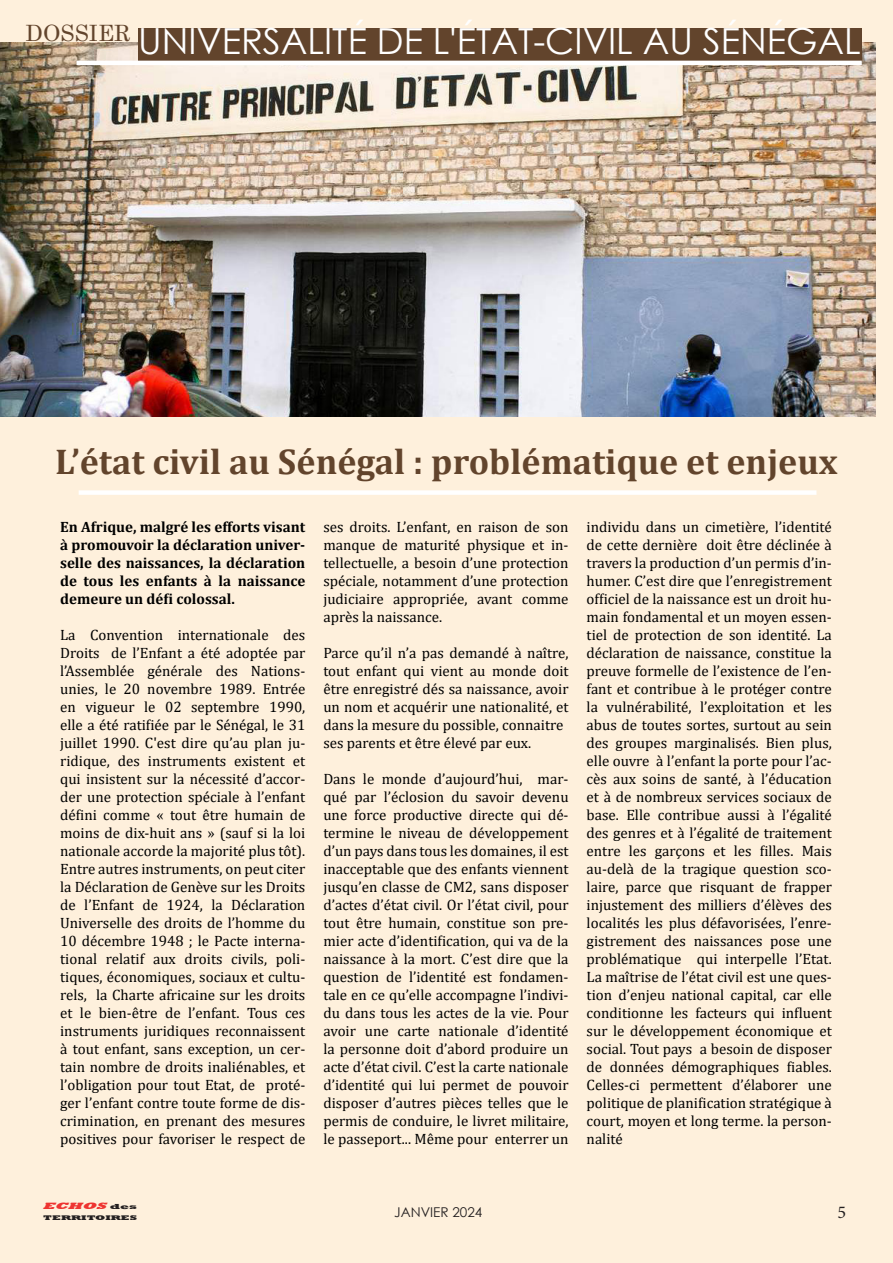
<style>
.page{position:relative;width:893px;height:1263px;background:#fef0dc}
.page>*{position:absolute;margin:0;border:0;box-sizing:border-box;transform-origin:0 0}
.t1{font:700 36px "Cambria";color:#62442c}
.t2{font:36px "Century Gothic";color:#fff}
.t3{font:22.5px "Century";color:#62442c}
.t4{font:18px "Minion Pro";color:#231f20}
.t5{font:15px/18px "Cambria";color:#000;text-align:justify}
.t6{font:700 15px/18px "Cambria";color:#000;text-align:justify}
.t7{font:13.5px "Century Gothic";color:#231f20}
.t8{font:italic 800 9.45px "Rockwell";color:#ee3431;scale:1.72 1}
.t9{font:800 6.9px "Rockwell";color:#231f20;scale:1.72 1}
.s1{font-style:normal;font-size:7.5px;color:#231f20}
</style>
<div class="page">
<div style="left:79px;top:490px;width:737px;height:5px;background:#fff"></div>
<img style="left:0;top:43px;width:876px;height:374px">
<div style="left:138px;top:28px;width:724px;height:34px;background:#62442c"></div>
<hr style="left:77px;top:61px;width:785px;height:4px;background:#fff">
<h2 class="t3" style="left:26px;top:14px;width:107px">DOSSIER</h2>
<p class="t2" style="left:138px;top:16px;width:724px">UNIVERSALITÉ DE L'ÉTAT-CIVIL AU SÉNÉGAL</p>
<p class="t1" style="left:55px;top:436px;width:784px">L’état civil au Sénégal : problématique et enjeux</p>
<p class="t6" style="left:60px;top:518px;width:247px">En Afrique, malgré les efforts visant à promouvoir la déclaration univer&shy;selle des naissances, la déclaration de tous les enfants à la naissance demeure un défi colossal.</p>
<p class="t5" style="left:60px;top:626px;width:247px">La Convention internationale des Droits de l’Enfant a été adoptée par l’Assemblée générale des Nations&shy;unies, le 20 novembre 1989. Entrée en vigueur le 02 septembre 1990, elle a été ratifiée par le Sénégal, le 31 juillet 1990. C'est dire qu’au plan ju&shy;ridique, des instruments existent et qui insistent sur la nécessité d’accor&shy;der une protection spéciale à l’enfant défini comme « tout être humain de moins de dix-huit ans » (sauf si la loi nationale accorde la majorité plus tôt).<br>Entre autres instruments, on peut citer la Déclaration de Genève sur les Droits de l’Enfant de 1924, la Déclaration Universelle des droits de l’homme du 10 décembre 1948 ; le Pacte interna&shy;tional relatif aux droits civils, poli&shy;tiques, économiques, sociaux et cultu&shy;rels, la Charte africaine sur les droits et le bien-être de l’enfant. Tous ces instruments juridiques reconnaissent à tout enfant, sans exception, un cer&shy;tain nombre de droits inaliénables, et l’obligation pour tout Etat, de proté&shy;ger l’enfant contre toute forme de dis&shy;crimination, en prenant des mesures positives pour favoriser le respect de</p>
<p class="t5" style="left:323px;top:518px;width:247px">ses droits. L’enfant, en raison de son manque de maturité physique et in&shy;tellectuelle, a besoin d’une protection spéciale, notamment d’une protection judiciaire appropriée, avant comme après la naissance.</p>
<p class="t5" style="left:323px;top:644px;width:247px">Parce qu’il n’a pas demandé à naître, tout enfant qui vient au monde doit être enregistré dés sa naissance, avoir un nom et acquérir une nationalité, et dans la mesure du possible, connaitre</p>
<p class="t5" style="left:323px;top:734px;width:209px">ses parents et être élevé par eux.</p>
<p class="t5" style="left:323px;top:770px;width:247px">Dans le monde d’aujourd’hui, mar&shy;qué par l’éclosion du savoir devenu une force productive directe qui dé&shy;termine le niveau de développement d’un pays dans tous les domaines, il est inacceptable que des enfants viennent jusqu’en classe de CM2, sans disposer d’actes d’état civil. Or l’état civil, pour tout être humain, constitue son pre&shy;mier acte d’identification, qui va de la naissance à la mort. C’est dire que la question de l’identité est fondamen&shy;tale en ce qu’elle accompagne l’indivi&shy;du dans tous les actes de la vie. Pour avoir une carte nationale d’identité la personne doit d’abord produire un acte d’état civil. C’est la carte nationale</p>
<p class="t5" style="left:323px;top:1076px;width:247px">d’identité qui lui permet de pouvoir disposer d’autres pièces telles que le permis de conduire, le livret militaire, le passeport... Même pour enterrer un</p>
<p class="t5" style="left:587px;top:518px;width:247px">individu dans un cimetière, l’identité de cette dernière doit être déclinée à travers la production d’un permis d’in&shy;humer. C’est dire que l’enregistrement officiel de la naissance est un droit hu&shy;main fondamental et un moyen essen&shy;tiel de protection de son identité. La déclaration de naissance, constitue la preuve formelle de l’existence de l’en&shy;fant et contribue à le protéger contre la vulnérabilité, l’exploitation et les abus de toutes sortes, surtout au sein des groupes marginalisés. Bien plus, elle ouvre à l’enfant la porte pour l’ac&shy;cès aux soins de santé, à l’éducation et à de nombreux services sociaux de base. Elle contribue aussi à l’égalité des genres et à l’égalité de traitement entre les garçons et les filles. Mais au-delà de la tragique question sco&shy;laire, parce que risquant de frapper injustement des milliers d’élèves des localités les plus défavorisées, l’enre&shy;gistrement des naissances pose une problématique qui interpelle l’Etat.<br>La maîtrise de l’état civil est une ques&shy;tion d’enjeu national capital, car elle conditionne les facteurs qui influent sur le développement économique et social. Tout pays a besoin de disposer de données démographiques fiables.<br>Celles-ci permettent d’élaborer une politique de planification stratégique à court, moyen et long terme. la person&shy;nalité</p>
<p class="t8" style="left:43px;top:1201px;width:57px">ECHOS <span class="s1">d e s</span></p>
<p class="t9" style="left:43px;top:1213px;width:56px">TERRITOIRES</p>
<p class="t7" style="left:394px;top:1203px;width:90px">JANVIER 2024</p>
<p class="t4" style="left:837px;top:1200px;width:10px">5</p>
</div>
